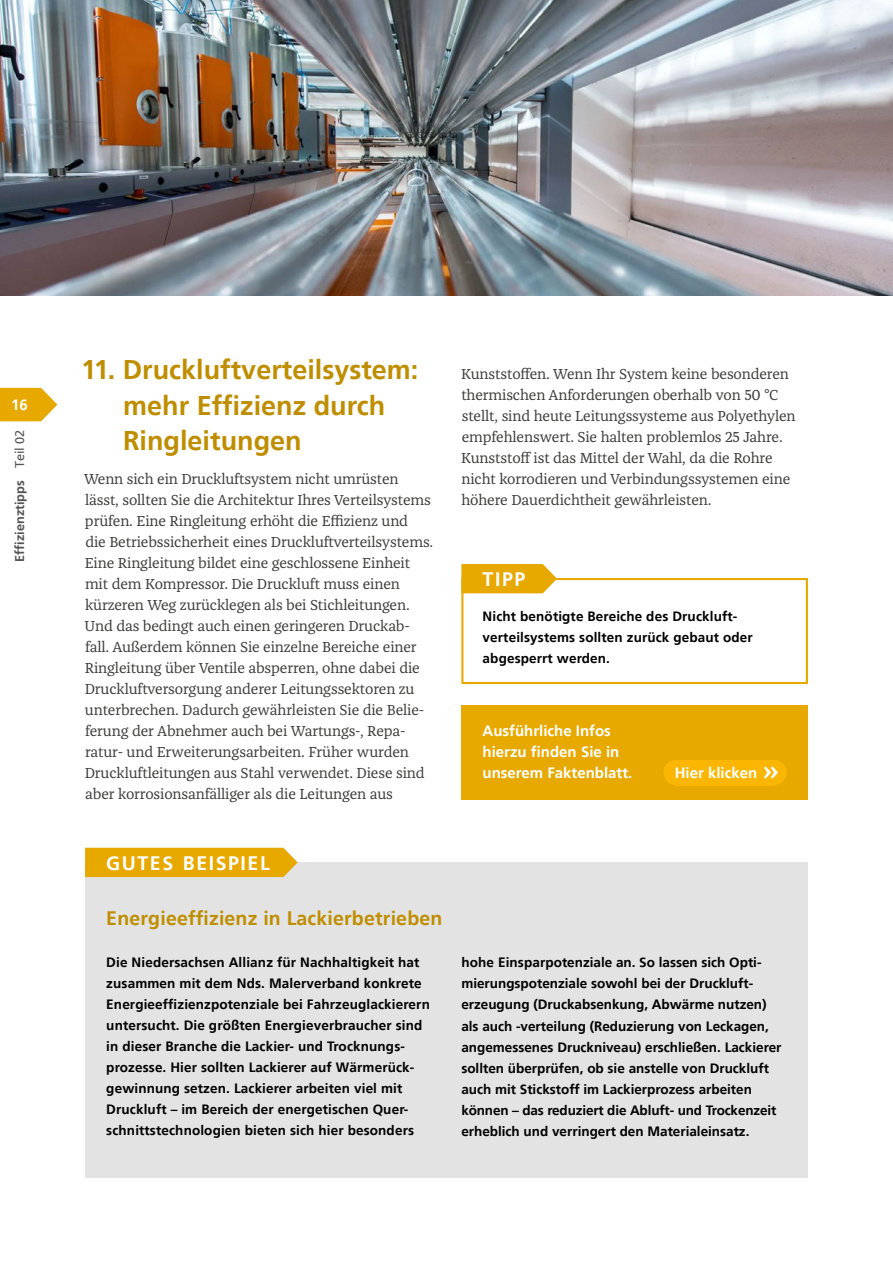
<style>
.page{position:relative;width:893px;height:1263px;background:#fff}
.page>*{position:absolute;margin:0;border:0;box-sizing:border-box;transform-origin:0 0}
.t1{font:700 27px/35.2px "NDS Frutiger";color:#bf8e00}
.t2{font:700 19.5px "NDS Frutiger";letter-spacing:.01em;color:#bf8e00}
.t3{font:700 19.5px "NDS Frutiger";letter-spacing:.08em;color:#fff}
.t4{font:15px/21px "Franziska Pro";letter-spacing:-.01em;color:#3c3c3b}
.t5{font:700 15px/21px "NDS Frutiger";color:#fff}
.t6{font:700 13.5px/21px "NDS Frutiger";letter-spacing:.01em;color:#000}
.t7{font:700 12.75px "NDS Frutiger";color:#555454}
.s1{font-weight:400}
</style>
<div class="page">
<img style="left:0;top:0;width:893px;height:295px">
<div style="left:461px;top:578px;width:347px;height:106px;border:2px solid #e7a900"></div>
<svg style="left:461px;top:564px;width:96px;height:29px;background:#e8af13"></svg>
<div style="left:85px;top:862px;width:723px;height:315px;background:#e3e3e3"></div>
<div style="left:85px;top:848px;width:213px;height:29px;background:#e7a900"></div>
<div style="left:461px;top:705px;width:347px;height:94px;background:#e7a900"></div>
<div style="left:663px;top:760px;width:26px;height:25px;background:#fab600;border-radius:50%"></div>
<div style="left:676px;top:760px;width:98px;height:25px;background:#fab600"></div>
<div style="left:761px;top:760px;width:26px;height:25px;background:#fab600;border-radius:50%"></div>
<svg style="left:764px;top:766px;width:14px;height:12px"></svg>
<svg style="left:0;top:388px;width:57px;height:33px;background:#eab422"></svg>
<p class="t5" style="left:11px;top:395px;width:18px">16</p>
<p class="t7" style="left:12px;top:562px;width:134px;rotate:-90deg">Effizienztipps <span class="s1">Teil 02</span></p>
<h1 class="t1" style="left:123px;top:352px;width:297px;text-indent:-42px">11. Druckluftverteilsystem: mehr Effizienz durch<br>Ringleitungen</h1>
<p class="t4" style="left:84px;top:469px;width:351px">Wenn sich ein Druckluftsystem nicht umrüsten lässt, sollten Sie die Architektur Ihres Verteilsystems prüfen. Eine Ringleitung erhöht die Effizienz und<br>die Betriebssicherheit eines Druckluftverteilsystems.<br>Eine Ringleitung bildet eine geschlossene Einheit mit dem Kompressor. Die Druckluft muss einen kürzeren Weg zurücklegen als bei Stichleitungen.<br>Und das bedingt auch einen geringeren Druckab&shy;fall. Außerdem können Sie einzelne Bereiche einer Ringleitung über Ventile absperren, ohne dabei die Druckluftversorgung anderer Leitungssektoren zu unterbrechen. Dadurch gewährleisten Sie die Belie&shy;ferung der Abnehmer auch bei Wartungs-, Repa&shy;ratur- und Erweiterungsarbeiten. Früher wurden Druckluftleitungen aus Stahl verwendet. Diese sind aber korrosionsanfälliger als die Leitungen aus</p>
<p class="t4" style="left:461px;top:364px;width:336px">Kunststoffen. Wenn Ihr System keine besonderen thermischen Anforderungen oberhalb von 50 °C stellt, sind heute Leitungssysteme aus Polyethylen empfehlenswert. Sie halten problemlos 25 Jahre.<br>Kunststoff ist das Mittel der Wahl, da die Rohre nicht korrodieren und Verbindungssystemen eine höhere Dauerdichtheit gewährleisten.</p>
<h2 class="t3" style="left:483px;top:568px;width:44px">TIPP</h2>
<p class="t6" style="left:483px;top:606px;width:272px">Nicht benötigte Bereiche des Druckluft&shy;verteilsystems sollten zurück gebaut oder abgesperrt werden.</p>
<p class="t5" style="left:483px;top:721px;width:151px">Ausführliche Infos hierzu finden Sie in unserem Faktenblatt.</p>
<p class="t5" style="left:675px;top:762px;width:84px">Hier klicken</p>
<h2 class="t3" style="left:106px;top:851px;width:165px">GUTES BEISPIEL</h2>
<h2 class="t2" style="left:106px;top:907px;width:338px">Energieeffizienz in Lackierbetrieben</h2>
<p class="t6" style="left:106px;top:952px;width:325px">Die Niedersachsen Allianz für Nachhaltigkeit hat zusammen mit dem Nds. Malerverband konkrete Energieeffizienzpotenziale bei Fahrzeuglackierern untersucht. Die größten Energieverbraucher sind in dieser Branche die Lackier- und Trocknungs&shy;prozesse. Hier sollten Lackierer auf Wärmerück&shy;gewinnung setzen. Lackierer arbeiten viel mit Druckluft – im Bereich der energetischen Quer&shy;schnittstechnologien bieten sich hier besonders</p>
<p class="t6" style="left:461px;top:952px;width:322px">hohe Einsparpotenziale an. So lassen sich Opti&shy;mierungspotenziale sowohl bei der Druckluft&shy;erzeugung (Druckabsenkung, Abwärme nutzen) als auch -verteilung (Reduzierung von Leckagen, angemessenes Druckniveau) erschließen. Lackierer sollten überprüfen, ob sie anstelle von Druckluft auch mit Stickstoff im Lackierprozess arbeiten können – das reduziert die Abluft- und Trockenzeit erheblich und verringert den Materialeinsatz.</p>
</div>
